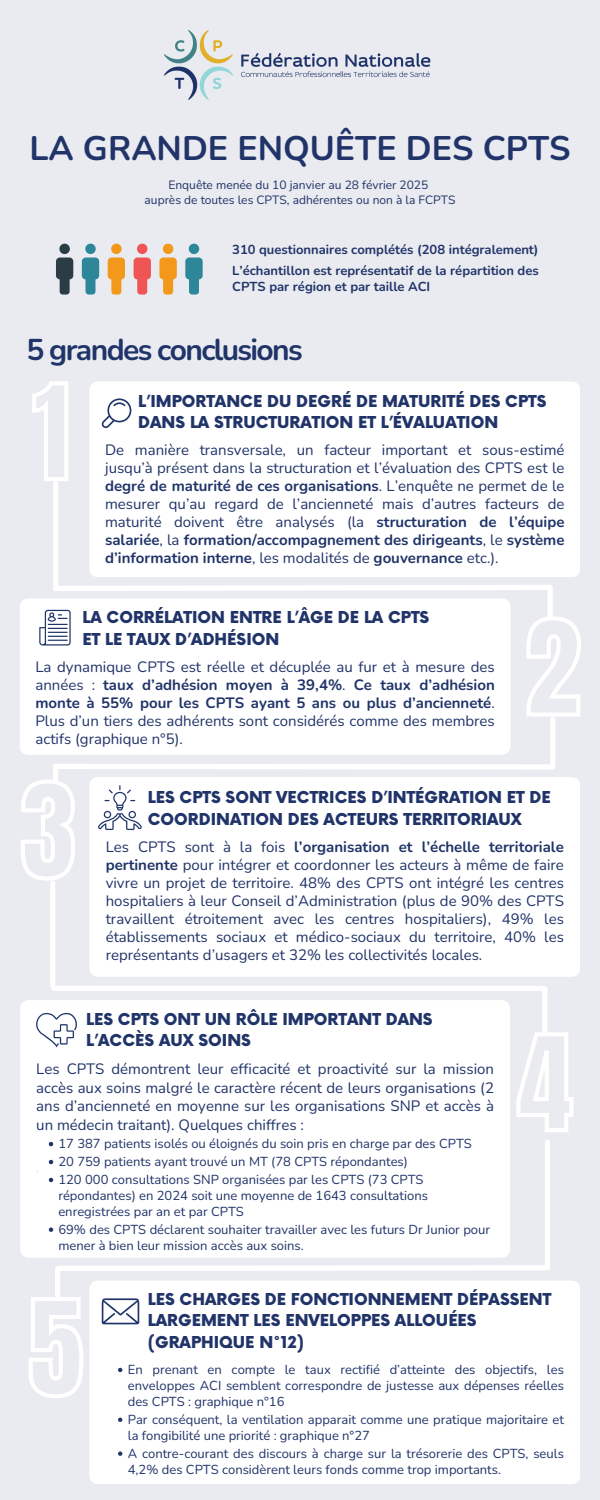
<style>
.page{position:relative;width:600px;height:1500px;background:#e9ebf0}
.page>*{position:absolute;margin:0;border:0;box-sizing:border-box;transform-origin:0 0}
.t1{font:700 34px "Nunito";color:#213469}
.t2{font:700 30px "Nunito";letter-spacing:-.055em;color:#213469}
.t3{font:900 16px/21.8px "Now";color:#213469}
.t4{font:15px/18px "Nunito";color:#213469;text-align:justify}
.t5{font:13px/15.9px "Nunito";color:#213469}
.t6{font:700 13px/16.5px "Nunito";color:#213469}
.t7{font:12px "Nunito";color:#213469}
.s1{font-weight:700}
</style>
<div class="page">
<svg style="left:56px;top:244px;width:17px;height:51px"></svg>
<svg style="left:82px;top:244px;width:17px;height:51px"></svg>
<svg style="left:108px;top:244px;width:17px;height:51px"></svg>
<svg style="left:134px;top:244px;width:17px;height:51px"></svg>
<svg style="left:159px;top:244px;width:18px;height:51px"></svg>
<svg style="left:185px;top:244px;width:18px;height:51px"></svg>
<img style="left:164px;top:30px;width:267px;height:70px">
<div style="left:89px;top:777px;width:491px;height:200px;background:#fff"></div>
<div style="left:20px;top:599px;width:491px;height:156px;background:#fff"></div>
<div style="left:20px;top:1000px;width:490px;height:258px;background:#fff"></div>
<svg style="left:32px;top:381px;width:36px;height:102px"></svg>
<svg style="left:526px;top:616px;width:55px;height:103px"></svg>
<svg style="left:516px;top:1032px;width:58px;height:100px"></svg>
<svg style="left:53px;top:585px;width:500px;height:6px"></svg>
<div style="left:54px;top:986px;width:491px;height:5px;background:#fff"></div>
<div style="left:550px;top:719px;width:5px;height:45px;background:#fff"></div>
<svg style="left:55px;top:1265px;width:495px;height:6px"></svg>
<div style="left:53px;top:483px;width:5px;height:103px;background:#fff"></div>
<div style="left:50px;top:883px;width:5px;height:103px;background:#fff"></div>
<div style="left:545px;top:1142px;width:5px;height:126px;background:#fff"></div>
<div style="left:548px;top:588px;width:5px;height:29px;background:#fff"></div>
<div style="left:55px;top:1269px;width:5px;height:27px;background:#fff"></div>
<div style="left:542px;top:990px;width:6px;height:43px;background:#fff"></div>
<svg style="left:39px;top:610px;width:32px;height:36px"></svg>
<svg style="left:21px;top:764px;width:537px;height:119px"></svg>
<div style="left:89px;top:381px;width:491px;height:196px;background:#fff"></div>
<svg style="left:102px;top:398px;width:29px;height:30px"></svg>
<div style="left:89px;top:1281px;width:491px;height:203px;background:#fff"></div>
<svg style="left:102px;top:1298px;width:37px;height:26px"></svg>
<svg style="left:34px;top:1013px;width:45px;height:35px;background:#dfe2ea"></svg>
<svg style="left:49px;top:1142px;width:4px;height:4px"></svg>
<svg style="left:49px;top:1160px;width:4px;height:4px"></svg>
<svg style="left:49px;top:1178px;width:4px;height:4px"></svg>
<svg style="left:49px;top:1228px;width:4px;height:4px"></svg>
<svg style="left:29px;top:1296px;width:55px;height:102px"></svg>
<svg style="left:118px;top:1368px;width:4px;height:4px"></svg>
<svg style="left:118px;top:1418px;width:4px;height:4px"></svg>
<svg style="left:118px;top:1451px;width:4px;height:5px"></svg>
<p class="t1" style="left:29px;top:125px;width:543px">LA GRANDE ENQUÊTE DES CPTS</p>
<p class="t7" style="left:168px;top:177px;width:261px">Enquête menée du 10 janvier au 28 février 2025</p>
<p class="t7" style="left:145px;top:191px;width:312px">auprès de toutes les CPTS, adhérentes ou non à la FCPTS</p>
<p class="t6" style="left:232px;top:242px;width:308px">310 questionnaires complétés (208 intégralement)</p>
<h1 class="t6" style="left:232px;top:262px;width:308px">L’échantillon est représentatif de la répartition des<br>CPTS par région et par taille ACI</h1>
<p class="t2" style="left:26px;top:330px;width:278px">5 grandes conclusions</p>
<p class="t3" style="left:138px;top:391px;width:410px">L’IMPORTANCE DU DEGRÉ DE MATURITÉ DES CPTS<br>DANS LA STRUCTURATION ET L’ÉVALUATION</p>
<p class="t4" style="left:105px;top:441px;width:461px">De manière transversale, un facteur important et sous-estimé jusqu’à présent dans la structuration et l’évaluation des CPTS est le <span class="s1">degré de maturité de ces organisations</span>. L’enquête ne permet de le mesurer qu’au regard de l’ancienneté mais d’autres facteurs de maturité doivent être analysés (la <span class="s1">structuration de l’équipe salariée</span>, la <span class="s1">formation/accompagnement des dirigeants</span>, le <span class="s1">système d’information interne</span>, les modalités de <span class="s1">gouvernance</span> etc.).</p>
<h5 class="t3" style="left:82px;top:608px;width:348px">LA CORRÉLATION ENTRE L’ÂGE DE LA CPTS<br>ET LE TAUX D’ADHÉSION</h5>
<h4 class="t4" style="left:35px;top:658px;width:461px">La dynamique CPTS est réelle et décuplée au fur et à mesure des années : <span class="s1">taux d’adhésion moyen à 39,4%</span>. <span class="s1">Ce taux d’adhésion monte à 55% pour les CPTS ayant 5 ans ou plus d’ancienneté</span>.<br>Plus d’un tiers des adhérents sont considérés comme des membres actifs (graphique n°5).</h4>
<h5 class="t3" style="left:148px;top:787px;width:405px">LES CPTS SONT VECTRICES D’INTÉGRATION ET DE<br>COORDINATION DES ACTEURS TERRITORIAUX</h5>
<h3 class="t4" style="left:106px;top:838px;width:460px">Les CPTS sont à la fois <span class="s1">l’organisation et l’échelle territoriale pertinente</span> pour intégrer et coordonner les acteurs à même de faire vivre un projet de territoire. 48% des CPTS ont intégré les centres hospitaliers à leur Conseil d’Administration (plus de 90% des CPTS travaillent étroitement avec les centres hospitaliers), 49% les établissements sociaux et médico-sociaux du territoire, 40% les représentants d’usagers et 32% les collectivités locales.</h3>
<h2 class="t3" style="left:86px;top:1009px;width:348px">LES CPTS ONT UN RÔLE IMPORTANT DANS<br>L’ACCÈS AUX SOINS</h2>
<p class="t4" style="left:36px;top:1060px;width:459px;line-height:18.4px">Les CPTS démontrent leur efficacité et proactivité sur la mission accès aux soins malgré le caractère récent de leurs organisations (2 ans d’ancienneté en moyenne sur les organisations SNP et accès à un médecin traitant). Quelques chiffres :</p>
<p class="t5" style="left:58px;top:1136px;width:415px">17 387 patients isolés ou éloignés du soin pris en charge par des CPTS</p>
<p class="t5" style="left:58px;top:1154px;width:351px">20 759 patients ayant trouvé un MT (78 CPTS répondantes)</p>
<p class="t5" style="left:58px;top:1172px;width:371px">120 000 consultations SNP organisées par les CPTS (73 CPTS répondantes) en 2024 soit une moyenne de 1643 consultations enregistrées par an et par CPTS</p>
<h3 class="t5" style="left:58px;top:1222px;width:433px">69% des CPTS déclarent souhaiter travailler avec les futurs Dr Junior pour mener à bien leur mission accès aux soins.</h3>
<p class="t3" style="left:148px;top:1289px;width:405px">LES CHARGES DE FONCTIONNEMENT DÉPASSENT<br>LARGEMENT LES ENVELOPPES ALLOUÉES (GRAPHIQUE N°12)</p>
<p class="t5" style="left:128px;top:1362px;width:438px;text-align:justify">En prenant en compte le taux rectifié d’atteinte des objectifs, les enveloppes ACI semblent correspondre de justesse aux dépenses réelles des CPTS : graphique n°16</p>
<p class="t5" style="left:128px;top:1412px;width:438px">Par conséquent, la ventilation apparait comme une pratique majoritaire et la fongibilité une priorité : graphique n°27</p>
<p class="t5" style="left:128px;top:1446px;width:438px">A contre-courant des discours à charge sur la trésorerie des CPTS, seuls<br>4,2% des CPTS considèrent leurs fonds comme trop importants.</p>
</div>
